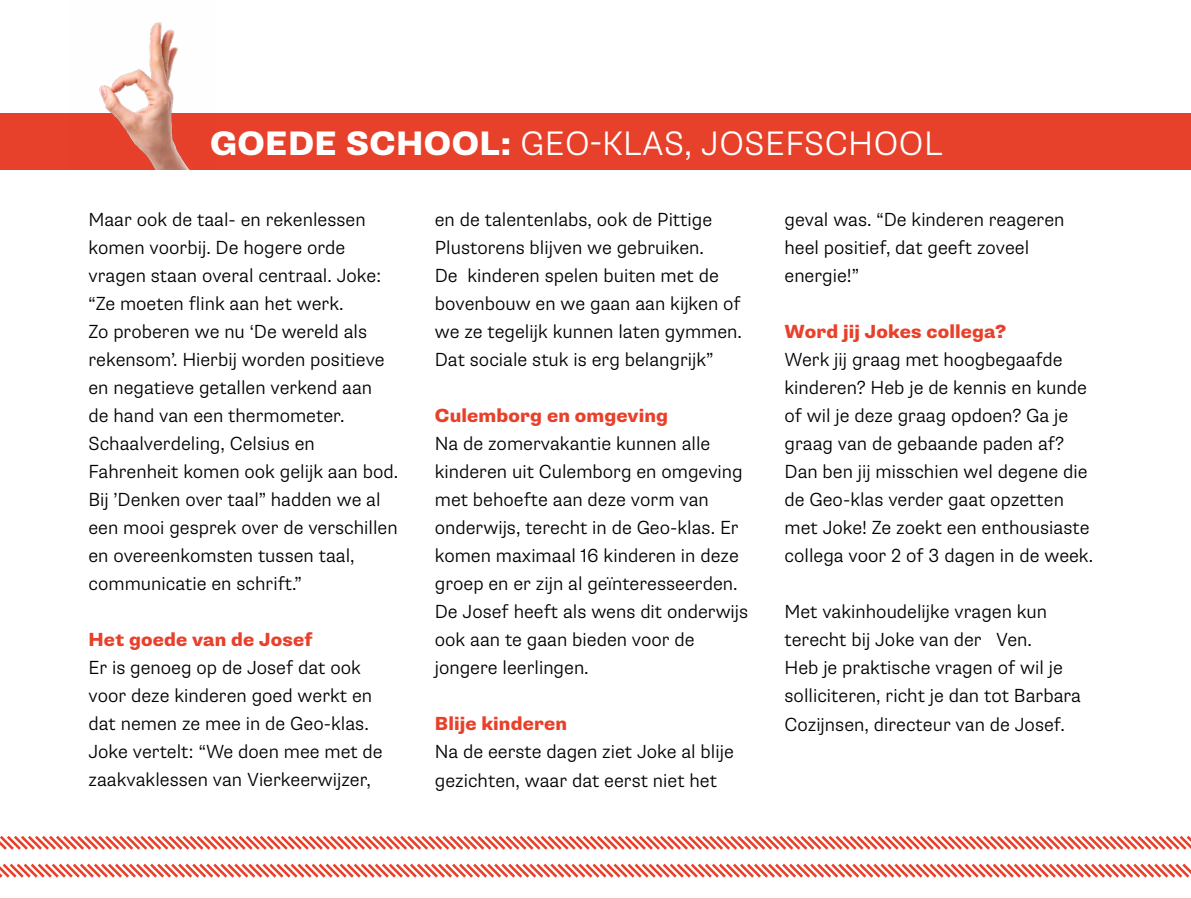
<style>
.page{position:relative;width:1191px;height:899px;background:#fff}
.page>*{position:absolute;margin:0;border:0;box-sizing:border-box;transform-origin:0 0}
.t1{font:300 34px "Supria Sans";letter-spacing:.015em;color:#fff}
.t2{font:300 19px/28px "Supria Sans";color:#000}
.t3{font:800 19px "Supria Sans";letter-spacing:.01em;color:#e8412b}
.s1{font-weight:800}
</style>
<div class="page">
<svg style="left:0;top:836px;width:1191px;height:14px"></svg>
<div style="left:0;top:113px;width:1191px;height:56px;background:#e8412b"></div>
<img style="left:99px;top:22px;width:90px;height:147px">
<hr style="left:0;top:897px;width:1191px;height:1px;background:#e8412b">
<svg style="left:0;top:863px;width:1191px;height:15px"></svg>
<h1 class="t1" style="left:210px;top:123px;width:734px"><span class="s1">GOEDE SCHOOL:</span> GEO-KLAS, JOSEFSCHOOL</h1>
<p class="t2" style="left:88px;top:205px;width:311px">Maar ook de taal- en rekenlessen komen voorbij. De hogere orde vragen staan overal centraal. Joke: “Ze moeten flink aan het werk.<br>Zo proberen we nu ‘De wereld als rekensom’. Hierbij worden positieve en negatieve getallen verkend aan<br>de hand van een thermometer.<br>Schaalverdeling, Celsius en<br>Fahrenheit komen ook gelijk aan bod.<br>Bij ’Denken over taal” hadden we al een mooi gesprek over de verschillen en overeenkomsten tussen taal, communicatie en schrift.”</p>
<p class="t3" style="left:88px;top:627px;width:226px">Het goede van de Josef</p>
<p class="t2" style="left:88px;top:653px;width:296px">Er is genoeg op de Josef dat ook voor deze kinderen goed werkt en dat nemen ze mee in de Geo-klas.<br>Joke vertelt: “We doen mee met de zaakvaklessen van Vierkeerwijzer,</p>
<p class="t2" style="left:435px;top:205px;width:309px">en de talentenlabs, ook de Pittige Plustorens blijven we gebruiken.<br>De kinderen spelen buiten met de bovenbouw en we gaan aan kijken of we ze tegelijk kunnen laten gymmen.<br>Dat sociale stuk is erg belangrijk”</p>
<p class="t3" style="left:435px;top:403px;width:235px">Culemborg en omgeving</p>
<p class="t2" style="left:435px;top:429px;width:315px">Na de zomervakantie kunnen alle kinderen uit Culemborg en omgeving met behoefte aan deze vorm van onderwijs, terecht in de Geo-klas. Er komen maximaal 16 kinderen in deze groep en er zijn al geïnteresseerden.<br>De Josef heeft als wens dit onderwijs ook aan te gaan bieden voor de jongere leerlingen.</p>
<p class="t3" style="left:435px;top:711px;width:134px">Blije kinderen</p>
<p class="t2" style="left:435px;top:737px;width:300px">Na de eerste dagen ziet Joke al blije gezichten, waar dat eerst niet het</p>
<p class="t2" style="left:784px;top:205px;width:281px">geval was. “De kinderen reageren heel positief, dat geeft zoveel energie!”</p>
<p class="t3" style="left:784px;top:319px;width:223px">Word jij Jokes collega?</p>
<p class="t2" style="left:784px;top:345px;width:310px">Werk jij graag met hoogbegaafde kinderen? Heb je de kennis en kunde of wil je deze graag opdoen? Ga je graag van de gebaande paden af?<br>Dan ben jij misschien wel degene die de Geo-klas verder gaat opzetten met Joke! Ze zoekt een enthousiaste collega voor 2 of 3 dagen in de week.</p>
<p class="t2" style="left:784px;top:597px;width:298px">Met vakinhoudelijke vragen kun terecht bij Joke van der Ven.<br>Heb je praktische vragen of wil je solliciteren, richt je dan tot Barbara Cozijnsen, directeur van de Josef.</p>
</div>
